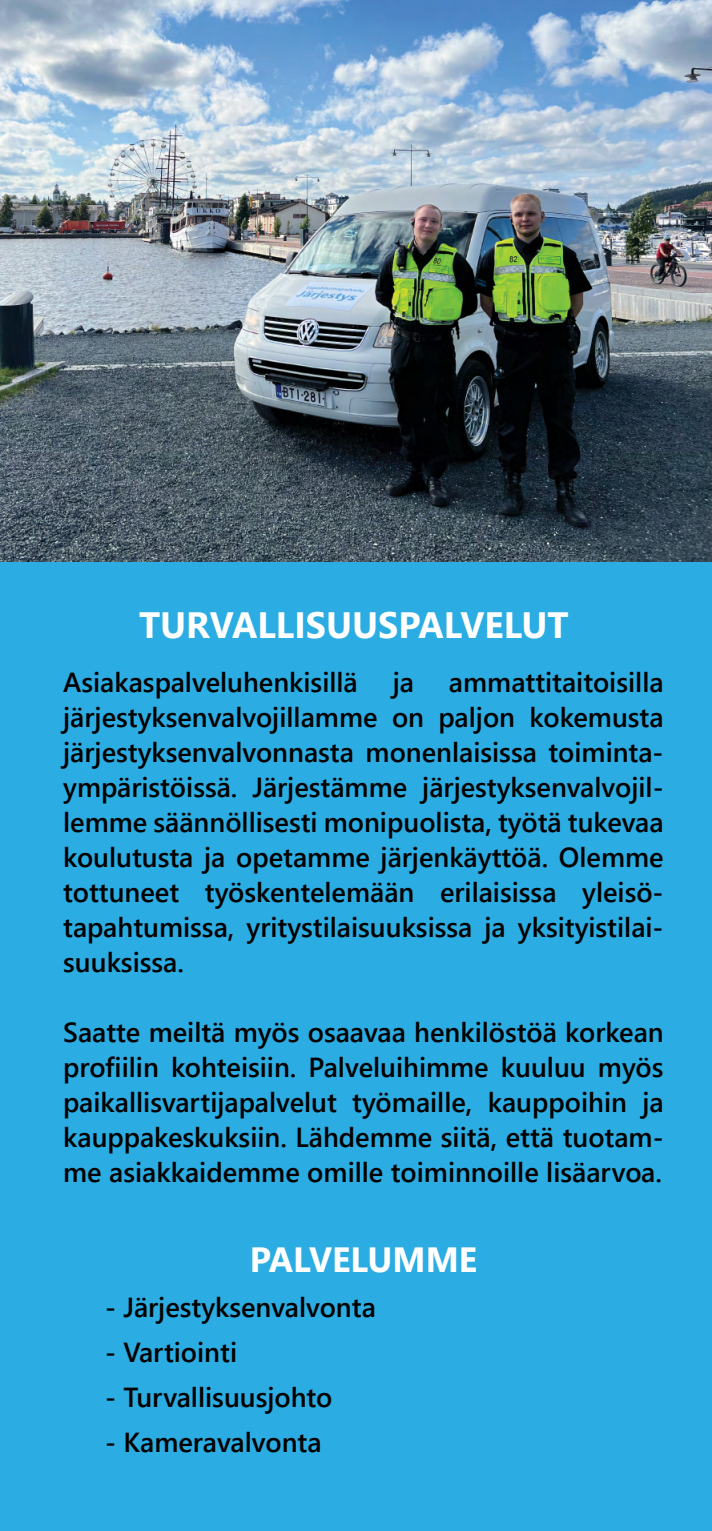
<style>
.page{position:relative;width:712px;height:1531px;background:#2bace2}
.page>*{position:absolute;margin:0;border:0;box-sizing:border-box;transform-origin:0 0}
.t1{font:700 36.5px "Segoe UI";color:#fff}
.t2{font:700 35px "Segoe UI";color:#fff}
.t3{font:600 27.5px/35px "Segoe UI";color:#000;text-align:justify}
</style>
<div class="page">
<img style="left:0;top:0;width:712px;height:562px">
<h1 class="t1" style="left:139px;top:590px;width:431px">TURVALLISUUSPALVELUT</h1>
<p class="t3" style="left:63px;top:663px;width:296px">Asiakaspalveluhenkisillä</p>
<p class="t3" style="left:392px;top:663px;width:23px">ja</p>
<p class="t3" style="left:63px;top:663px;width:602px;text-indent:385px">ammattitaitoisilla järjestyksenvalvojillamme on paljon kokemusta järjestyksenvalvonnasta monenlaisissa toiminta&shy;ympäristöissä. Järjestämme järjestyksenvalvojil&shy;lemme säännöllisesti monipuolista, työtä tukevaa koulutusta ja opetamme järjenkäyttöä. Olemme tottuneet työskentelemään erilaisissa yleisö&shy;tapahtumissa, yritystilaisuuksissa ja yksityistilai&shy;suuksissa.</p>
<p class="t3" style="left:63px;top:1013px;width:602px">Saatte meiltä myös osaavaa henkilöstöä korkean profiilin kohteisiin. Palveluihimme kuuluu myös paikallisvartijapalvelut työmaille, kauppoihin ja kauppakeskuksiin. Lähdemme siitä, että tuotam&shy;me asiakkaidemme omille toiminnoille lisäarvoa.</p>
<p class="t2" style="left:250px;top:1227px;width:229px">PALVELUMME</p>
<p class="t3" style="left:105px;top:1288px;width:272px">- Järjestyksenvalvonta</p>
<p class="t3" style="left:105px;top:1333px;width:133px">- Vartiointi</p>
<p class="t3" style="left:105px;top:1377px;width:229px">- Turvallisuusjohto</p>
<p class="t3" style="left:105px;top:1422px;width:218px">- Kameravalvonta</p>
</div>
